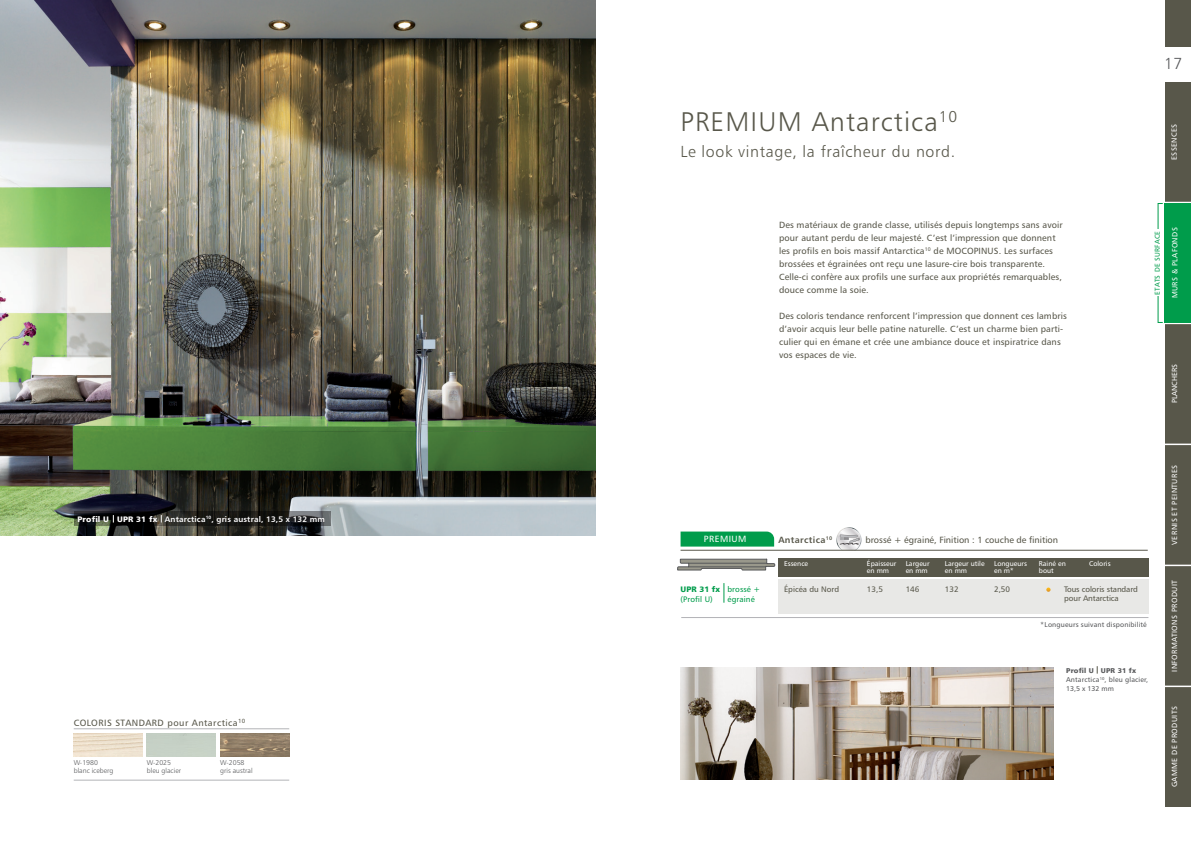
<style>
.page{position:relative;width:1191px;height:842px;background:#fff}
.page>*{position:absolute;margin:0;border:0;box-sizing:border-box;transform-origin:0 0}
.t1{font:27px "Humanist 777 BT Light B";letter-spacing:.04em;color:#58574a}
.t2{font:16px "Humanist 777 BT Light B";letter-spacing:.04em;color:#58574a}
.t3{font:16px "Humanist 777 BT Light B";color:#57585a}
.t4{font:9.1px "Humanist 777 BT Roman B";letter-spacing:.05em;color:#58574a}
.t5{font:9px/13px "Humanist 777 BT Roman B";letter-spacing:.01em;color:#58574a}
.t6{font:9px "Humanist 777 BT Bold B";letter-spacing:.04em;color:#58574a}
.t7{font:9px "Humanist 777 BT Roman B";letter-spacing:.05em;color:#fff}
.t8{font:8px/9px "Humanist 777 BT Roman B";letter-spacing:-.01em;color:#58574a}
.t9{font:8px "Humanist 777 BT Bold B";letter-spacing:.02em;color:#fff}
.t10{font:8px "Humanist 777 BT Roman B";letter-spacing:.01em;color:#009c4b}
.t11{font:8px "Humanist 777 BT Black B";letter-spacing:.01em;color:#009c4b}
.t12{font:7.5px "Humanist 777 BT Roman B";letter-spacing:.05em;color:#fff}
.t13{font:7.4px "Humanist 777 BT Roman B";color:#fff}
.t14{font:7px/7px "Humanist 777 BT Roman B";color:#fff}
.t15{font:7px/9px "Humanist 777 BT Roman B";letter-spacing:.02em;color:#57585a}
.t16{font:7px/8px "Humanist 777 BT Light B";color:#57585a}
.t17{font:7px "Humanist 777 BT Black B";letter-spacing:.02em;color:#57585a}
.t18{font:7px "Humanist 777 BT Roman B";letter-spacing:.04em;color:#009c4b}
.s1{font-family:"Humanist 777 BT Black B"}
.s2{font-family:"Humanist 777 BT Roman B"}
</style>
<div class="page">
<div style="left:1164px;top:0;width:27px;height:47px;background:#58574a"></div>
<div style="left:1164px;top:82px;width:27px;height:724px;background:#58574a"></div>
<svg style="left:1164px;top:202px;width:27px;height:1px"></svg>
<svg style="left:1164px;top:323px;width:27px;height:1px"></svg>
<svg style="left:1164px;top:444px;width:27px;height:1px"></svg>
<svg style="left:1164px;top:565px;width:27px;height:1px"></svg>
<svg style="left:1164px;top:686px;width:27px;height:1px"></svg>
<svg style="left:835px;top:527px;width:27px;height:23px"></svg>
<img style="left:0;top:0;width:595px;height:536px">
<img style="left:680px;top:667px;width:373px;height:113px">
<hr style="left:74px;top:728px;width:215px;height:1px;background:#b2b3b7">
<hr style="left:74px;top:780px;width:215px;height:1px;background:#b2b3b7">
<svg style="left:74px;top:511px;width:257px;height:15px;background:#262725"></svg>
<div style="left:78px;top:516px;width:247px;height:8px;background:#231f20;opacity:.47"></div>
<svg style="left:680px;top:531px;width:94px;height:16px;background:#12a358"></svg>
<hr style="left:680px;top:550px;width:467px;height:1px;background:#58574a">
<div style="left:778px;top:579px;width:370px;height:34px;background:#e8e8e6"></div>
<svg style="left:677px;top:559px;width:98px;height:11px"></svg>
<hr style="left:688px;top:563px;width:78px;height:1px;background:#57585a">
<hr style="left:688px;top:567px;width:77px;height:1px;background:#57585a">
<svg style="left:1046px;top:587px;width:4px;height:5px"></svg>
<div style="left:778px;top:558px;width:370px;height:18px;background:#58574a"></div>
<svg style="left:723px;top:583px;width:1px;height:20px"></svg>
<hr style="left:681px;top:617px;width:467px;height:1px;background:#b2b3b7">
<div style="left:1164px;top:203px;width:27px;height:120px;background:#009c4b"></div>
<img style="left:220px;top:734px;width:69px;height:22px">
<img style="left:74px;top:734px;width:69px;height:22px">
<p class="t9" style="left:77px;top:514px;width:249px"><span class="s1">Profil U UPR 31 fx</span> Antarctica<sup>10</sup>, gris austral, 13,5 x 132 mm</p>
<p class="t4" style="left:74px;top:717px;width:173px">COLORIS STANDARD pour Antarctica<sup>10</sup></p>
<p class="t16" style="left:74px;top:758px;width:41px">W-1980 blanc iceberg</p>
<p class="t16" style="left:147px;top:758px;width:36px">W-2025 bleu glacier</p>
<p class="t16" style="left:220px;top:758px;width:34px">W-2058 gris austral</p>
<h1 class="t1" style="left:680px;top:105px;width:278px">PREMIUM Antarctica<sup>10</sup></h1>
<h2 class="t2" style="left:680px;top:142px;width:276px">Le look vintage, la fraîcheur du nord.</h2>
<p class="t5" style="left:779px;top:219px;width:285px">Des matériaux de grande classe, utilisés depuis longtemps sans avoir pour autant perdu de leur majesté. C’est l’impression que donnent les profils en bois massif Antarctica<sup>10</sup> de MOCOPINUS. Les surfaces brossées et égrainées ont reçu une lasure-cire bois transparente.<br>Celle-ci confère aux profils une surface aux propriétés remarquables, douce comme la soie.</p>
<p class="t5" style="left:779px;top:310px;width:289px">Des coloris tendance renforcent l’impression que donnent ces lambris d’avoir acquis leur belle patine naturelle. C’est un charme bien parti&shy;culier qui en émane et crée une ambiance douce et inspiratrice dans vos espaces de vie.</p>
<p class="t7" style="left:704px;top:533px;width:44px">PREMIUM</p>
<p class="t6" style="left:778px;top:535px;width:56px">Antarctica<sup>10</sup></p>
<p class="t5" style="left:865px;top:534px;width:194px">brossé + égrainé, Finition : 1 couche de finition</p>
<p class="t14" style="left:867px;top:560px;width:31px">Épaisseur en mm</p>
<p class="t14" style="left:905px;top:560px;width:25px">Largeur en mm</p>
<p class="t14" style="left:945px;top:560px;width:41px">Largeur utile en mm</p>
<p class="t14" style="left:994px;top:560px;width:34px">Longueurs en m*</p>
<p class="t14" style="left:1039px;top:560px;width:28px">Rainé en bout</p>
<p class="t14" style="left:784px;top:560px;width:26px">Essence</p>
<p class="t14" style="left:1089px;top:560px;width:23px">Coloris</p>
<h2 class="t3" style="left:1164px;top:54px;width:20px">17</h2>
<p class="t12" style="left:1169px;top:160px;width:38px;rotate:-90deg">ESSENCES</p>
<p class="t18" style="left:1153px;top:295px;width:65px;rotate:-90deg">ETATS DE SURFACE</p>
<p class="t12" style="left:1170px;top:298px;width:72px;rotate:-90deg">MURS &amp; PLAFONDS</p>
<p class="t13" style="left:1169px;top:403px;width:41px;rotate:-90deg">PLANCHERS</p>
<p class="t12" style="left:1169px;top:545px;width:81px;rotate:-90deg">VERNIS ET PEINTURES</p>
<p class="t11" style="left:680px;top:584px;width:81px">UPR 31 fx <span class="s2">brossé +</span></p>
<p class="t10" style="left:680px;top:595px;width:34px">(Profil U)</p>
<p class="t10" style="left:727px;top:595px;width:29px">égrainé</p>
<p class="t8" style="left:784px;top:585px;width:57px">Épicéa du Nord</p>
<p class="t8" style="left:867px;top:585px;width:18px">13,5</p>
<p class="t8" style="left:905px;top:585px;width:15px">146</p>
<p class="t8" style="left:945px;top:585px;width:15px">132</p>
<p class="t8" style="left:994px;top:585px;width:17px">2,50</p>
<p class="t8" style="left:1064px;top:585px;width:75px">Tous coloris standard pour Antarctica</p>
<p class="t15" style="left:1040px;top:619px;width:108px">*Longueurs suivant disponibilité</p>
<p class="t17" style="left:1066px;top:666px;width:71px">Profil U UPR 31 fx</p>
<p class="t15" style="left:1066px;top:675px;width:83px">Antarctica<sup>10</sup>, bleu glacier,<br>13,5 x 132 mm</p>
<p class="t12" style="left:1169px;top:672px;width:93px;rotate:-90deg">INFORMATIONS PRODUIT</p>
<p class="t12" style="left:1169px;top:787px;width:83px;rotate:-90deg">GAMME DE PRODUITS</p>
</div>
